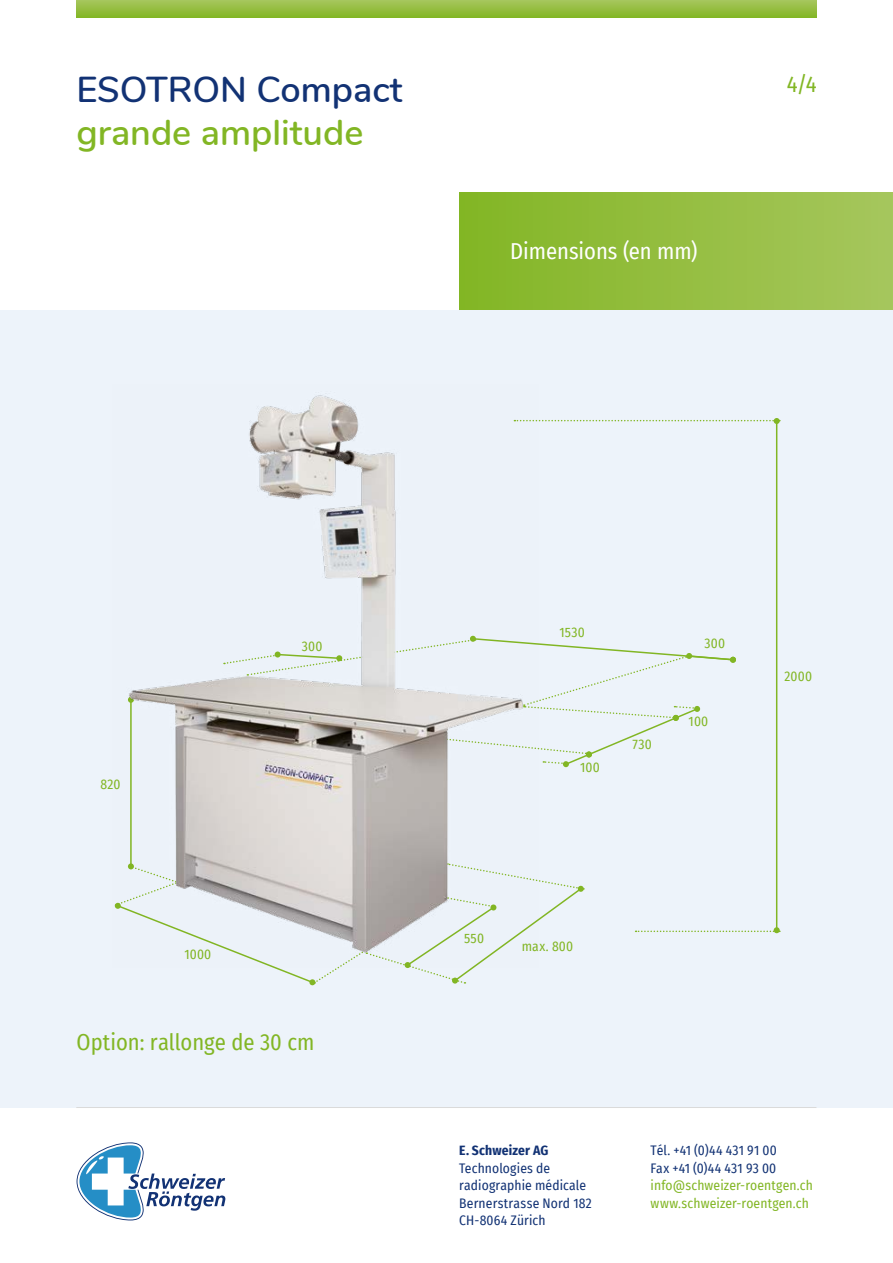
<style>
.page{position:relative;width:893px;height:1263px;background:#fff}
.page>*{position:absolute;margin:0;border:0;box-sizing:border-box;transform-origin:0 0}
.t1{font:600 36px "Nunito";color:#82b624}
.t2{font:600 36px "Nunito";color:#123274}
.t3{font:22.5px "Fira Sans Condensed";color:#82b624}
.t4{font:22.5px "Fira Sans Condensed";color:#fff}
.t5{font:13.5px/17.5px "Fira Sans Condensed";letter-spacing:.015em;color:#123274}
.t6{font:13.5px/17.5px "Fira Sans Condensed";letter-spacing:.015em;color:#82b624}
.t7{font:700 13.5px "Fira Sans Condensed";letter-spacing:.01em;color:#123274}
</style>
<div class="page">
<div style="left:0;top:310px;width:893px;height:798px;background:#edf3fa"></div>
<hr style="left:76px;top:1107px;width:740px;height:1px;background:#dadada">
<svg style="left:76px;top:0;width:741px;height:17px;background:#95be42"></svg>
<svg style="left:77px;top:1142px;width:148px;height:78px"></svg>
<div style="left:459px;top:192px;width:434px;height:118px;background:linear-gradient(to right,#83b624,#a6c65d)"></div>
<hr style="left:776px;top:421px;width:1px;height:509px;background:#82b624">
<svg style="left:538px;top:418px;width:242px;height:6px"></svg>
<svg style="left:636px;top:927px;width:144px;height:6px"></svg>
<svg style="left:271px;top:880px;width:313px;height:105px"></svg>
<svg style="left:538px;top:643px;width:198px;height:124px"></svg>
<img style="left:114px;top:395px;width:424px;height:572px">
<h1 class="t2" style="left:77px;top:63px;width:327px">ESOTRON Compact</h1>
<h1 class="t1" style="left:77px;top:106px;width:288px">grande amplitude</h1>
<h2 class="t4" style="left:510px;top:234px;width:189px">Dimensions (en mm)</h2>
<h2 class="t3" style="left:787px;top:67px;width:31px">4/4</h2>
<p class="t6" style="left:100px;top:775px;width:22px">820</p>
<p class="t6" style="left:184px;top:945px;width:28px">1000</p>
<p class="t6" style="left:302px;top:637px;width:22px">300</p>
<h2 class="t3" style="left:77px;top:1025px;width:239px">Option: rallonge de 30 cm</h2>
<p class="t6" style="left:559px;top:623px;width:27px">1530</p>
<p class="t6" style="left:580px;top:758px;width:21px">100</p>
<p class="t6" style="left:632px;top:735px;width:21px">730</p>
<p class="t6" style="left:705px;top:634px;width:22px">300</p>
<p class="t6" style="left:689px;top:712px;width:21px">100</p>
<p class="t6" style="left:784px;top:667px;width:29px">2000</p>
<p class="t6" style="left:464px;top:929px;width:21px">550</p>
<p class="t6" style="left:522px;top:937px;width:53px">max. 800</p>
<p class="t7" style="left:459px;top:1139px;width:91px">E. Schweizer AG</p>
<p class="t5" style="left:459px;top:1159px;width:134px">Technologies de radiographie médicale<br>Bernerstrasse Nord 182<br>CH-8064 Zürich</p>
<p class="t5" style="left:651px;top:1141px;width:128px">Tél. +41 (0)44 431 91 00<br>Fax +41 (0)44 431 93 00</p>
<p class="t6" style="left:651px;top:1176px;width:164px">info@schweizer-roentgen.ch www.schweizer-roentgen.ch</p>
</div>
